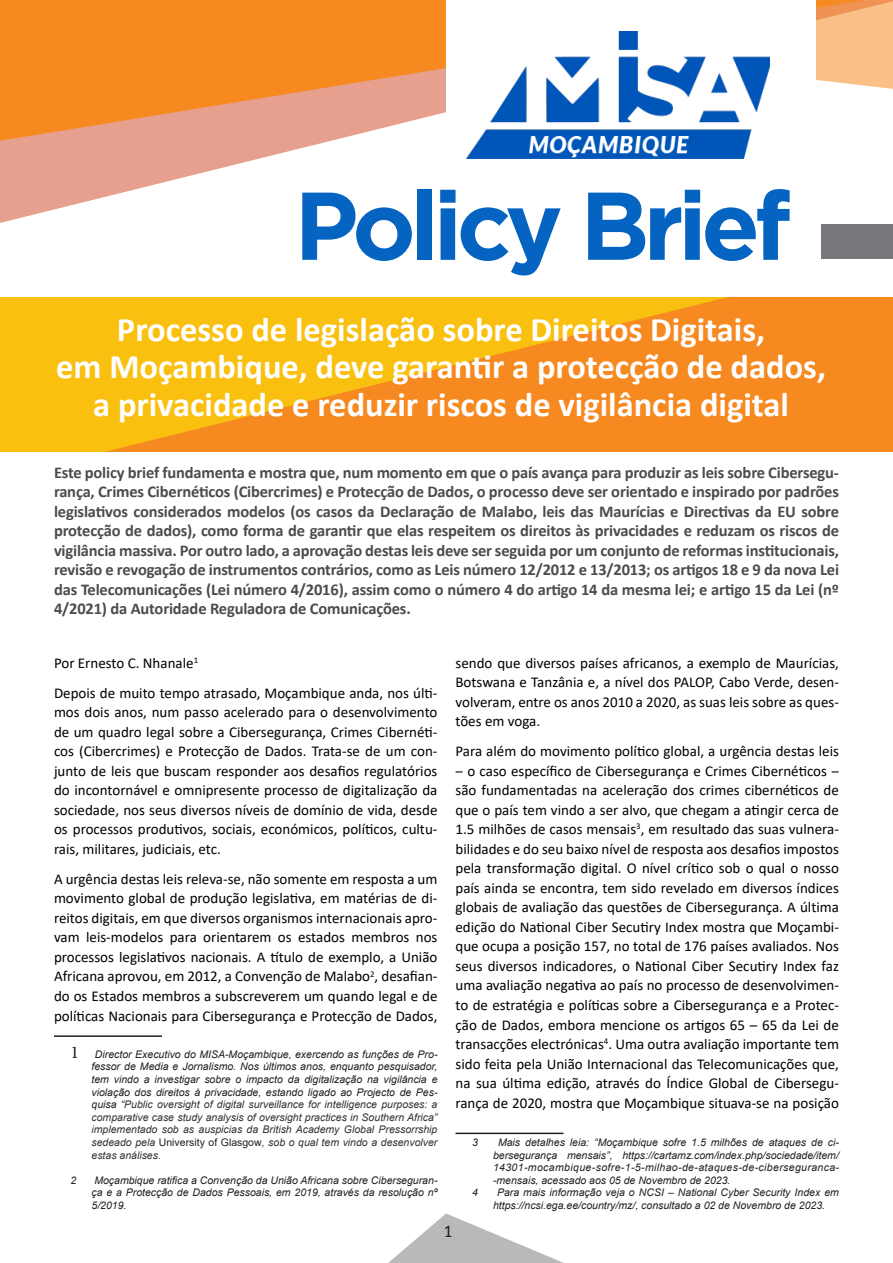
<style>
.page{position:relative;width:893px;height:1263px;background:#fff}
.page>*{position:absolute;margin:0;border:0;box-sizing:border-box;transform-origin:0 0}
.t1{font:700 96px "Gotham";letter-spacing:-.06em;color:#0563c1}
.t2{font:700 34.5px/37.2px "Calibri";color:#fff;text-align:center}
.List_Paragraph{font:700 16.5px/19.5px "Calibri";letter-spacing:-.01em;color:#4b4c4d;text-align:justify}
.t3{font:15px/19.5px "Calibri";color:#000;text-align:justify}
.t4{font:15px "Clan OT News";color:#231f20}
.t5{font:italic 10.5px/12.6px "Arial";color:#231f20;text-align:justify}
.s1{font-family:"Minion Pro";font-style:normal;font-size:18px}
.s2{color:#333}
.s3{font-style:normal}
</style>
<div class="page">
<svg style="left:388px;top:1213px;width:176px;height:50px"></svg>
<svg style="left:0;top:297px;width:893px;height:154px;background:#f7a217"></svg>
<svg style="left:0;top:141px;width:822px;height:98px"></svg>
<svg style="left:864px;top:0;width:29px;height:89px;background:#f9be87"></svg>
<svg style="left:0;top:0;width:864px;height:141px;background:#f3984a"></svg>
<hr style="left:54px;top:1035px;width:108px;height:2px;background:#231f20">
<hr style="left:455px;top:1132px;width:108px;height:2px;background:#231f20">
<div style="left:822px;top:224px;width:71px;height:35px;background:#76787b"></div>
<div style="left:446px;top:0;width:369px;height:161px;background:#fff"></div>
<img style="left:466px;top:32px;width:304px;height:127px">
<p class="t1" style="left:294px;top:162px;width:498px">Policy Brief</p>
<p class="t2" style="left:56px;top:311px;width:771px">Processo de legislação sobre Direitos Digitais,<br>em Moçambique, deve garantir a protecção de dados, a privacidade e reduzir riscos de vigilância digital</p>
<p class="List_Paragraph" style="left:54px;top:462px;width:787px">Este policy brief fundamenta e mostra que, num momento em que o país avança para produzir as leis sobre Cibersegu&shy;rança, Crimes Cibernéticos (Cibercrimes) e Protecção de Dados, o processo deve ser orientado e inspirado por padrões legislativos considerados modelos (os casos da Declaração de Malabo, leis das Maurícias e Directivas da EU sobre protecção de dados), como forma de garantir que elas respeitem os direitos às privacidades e reduzam os riscos de vigilância massiva. Por outro lado, a aprovação destas leis deve ser seguida por um conjunto de reformas institucionais, revisão e revogação de instrumentos contrários, como as Leis número 12/2012 e 13/2013; os artigos 18 e 9 da nova Lei das Telecomunicações (Lei número 4/2016), assim como o número 4 do artigo 14 da mesma lei; e artigo 15 da Lei (nº 4/2021) da Autoridade Reguladora de Comunicações.</p>
<p class="t3" style="left:54px;top:653px;width:146px">Por Ernesto C. Nhanale<sup>1</sup></p>
<p class="t3" style="left:54px;top:683px;width:385px">Depois de muito tempo atrasado, Moçambique anda, nos últi&shy;mos dois anos, num passo acelerado para o desenvolvimento de um quadro legal sobre a Cibersegurança, Crimes Cibernéti&shy;cos (Cibercrimes) e Protecção de Dados. Trata-se de um con&shy;junto de leis que buscam responder aos desafios regulatórios do incontornável e omnipresente processo de digitalização da sociedade, nos seus diversos níveis de domínio de vida, desde os processos produtivos, sociais, económicos, políticos, cultu&shy;rais, militares, judiciais, etc.</p>
<p class="t3" style="left:54px;top:869px;width:385px">A urgência destas leis releva-se, não somente em resposta a um movimento global de produção legislativa, em matérias de di&shy;reitos digitais, em que diversos organismos internacionais apro&shy;vam leis-modelos para orientarem os estados membros nos processos legislativos nacionais. A título de exemplo, a União Africana aprovou, em 2012, a Convenção de Malabo<sup>2</sup>, desafian&shy;do os Estados membros a subscreverem um quando legal e de políticas Nacionais para Cibersegurança e Protecção de Dados,</p>
<p class="t5" style="left:92px;top:1048px;width:347px;text-indent:-21px"><span class="s1">1</span> Director Executivo do MISA-Moçambique, exercendo as funções de Pro&shy;fessor de Media e Jornalismo. Nos últimos anos, enquanto pesquisador, tem vindo a investigar sobre o impacto da digitalização na vigilância e violação dos direitos à privacidade, estando ligado ao Projecto de Pes&shy;quisa “<span class="s2">Public oversight of digital surveillance for intelligence purposes: a comparative case study analysis of oversight practices in Southern Africa” implementado sob as auspicias da British Academy Global Pressorrship sedeado pela</span> <span class="s3">University of Glasgow</span><span class="s2">, sob o qual tem vindo a desenvolver estas análises.</span></p>
<p class="t5" style="left:70px;top:1174px;width:7px">2</p>
<p class="t5" style="left:92px;top:1174px;width:347px">Moçambique ratifica a Convenção da União Africana sobre Ciberseguran&shy;ça e a Protecção de Dados Pessoais, em 2019, através da resolução nº 5/2019.</p>
<p class="t3" style="left:455px;top:653px;width:385px">sendo que diversos países africanos, a exemplo de Maurícias, Botswana e Tanzânia e, a nível dos PALOP, Cabo Verde, desen&shy;volveram, entre os anos 2010 a 2020, as suas leis sobre as ques&shy;tões em voga.</p>
<p class="t3" style="left:455px;top:741px;width:385px">Para além do movimento político global, a urgência destas leis ‒ o caso específico de Cibersegurança e Crimes Cibernéticos ‒ são fundamentadas na aceleração dos crimes cibernéticos de que o país tem vindo a ser alvo, que chegam a atingir cerca de 1.5 milhões de casos mensais<sup>3</sup>, em resultado das suas vulnera&shy;bilidades e do seu baixo nível de resposta aos desafios impostos pela transformação digital. O nível crítico sob o qual o nosso país ainda se encontra, tem sido revelado em diversos índices globais de avaliação das questões de Cibersegurança. A última edição do National Ciber Secutiry Index mostra que Moçambi&shy;que ocupa a posição 157, no total de 176 países avaliados. Nos seus diversos indicadores, o National Ciber Secutiry Index faz uma avaliação negativa ao país no processo de desenvolvimen&shy;to de estratégia e políticas sobre a Cibersegurança e a Protec&shy;ção de Dados, embora mencione os artigos 65 – 65 da Lei de transacções electrónicas<sup>4</sup>. Uma outra avaliação importante tem sido feita pela União Internacional das Telecomunicações que, na sua última edição, através do Índice Global de Cibersegu&shy;rança de 2020, mostra que Moçambique situava-se na posição</p>
<p class="t5" style="left:472px;top:1136px;width:7px">3</p>
<p class="t5" style="left:493px;top:1136px;width:347px;text-indent:5px">Mais detalhes leia: “Moçambique sofre 1.5 milhões de ataques de ci&shy;bersegurança mensais”, https://cartamz.com/index.php/sociedade/item/ 14301-mocambique-sofre-1-5-milhao-de-ataques-de-ciberseguranca--mensais, acessado aos 05 de Novembro de 2023.</p>
<p class="t5" style="left:472px;top:1186px;width:7px">4</p>
<p class="t5" style="left:493px;top:1186px;width:347px;text-indent:4px">Para mais informação veja o NCSI – National Cyber Security Index em https://ncsi.ega.ee/country/mz/, consultado a 02 de Novembro de 2023.</p>
<p class="t4" style="left:443px;top:1223px;width:11px">1</p>
</div>
